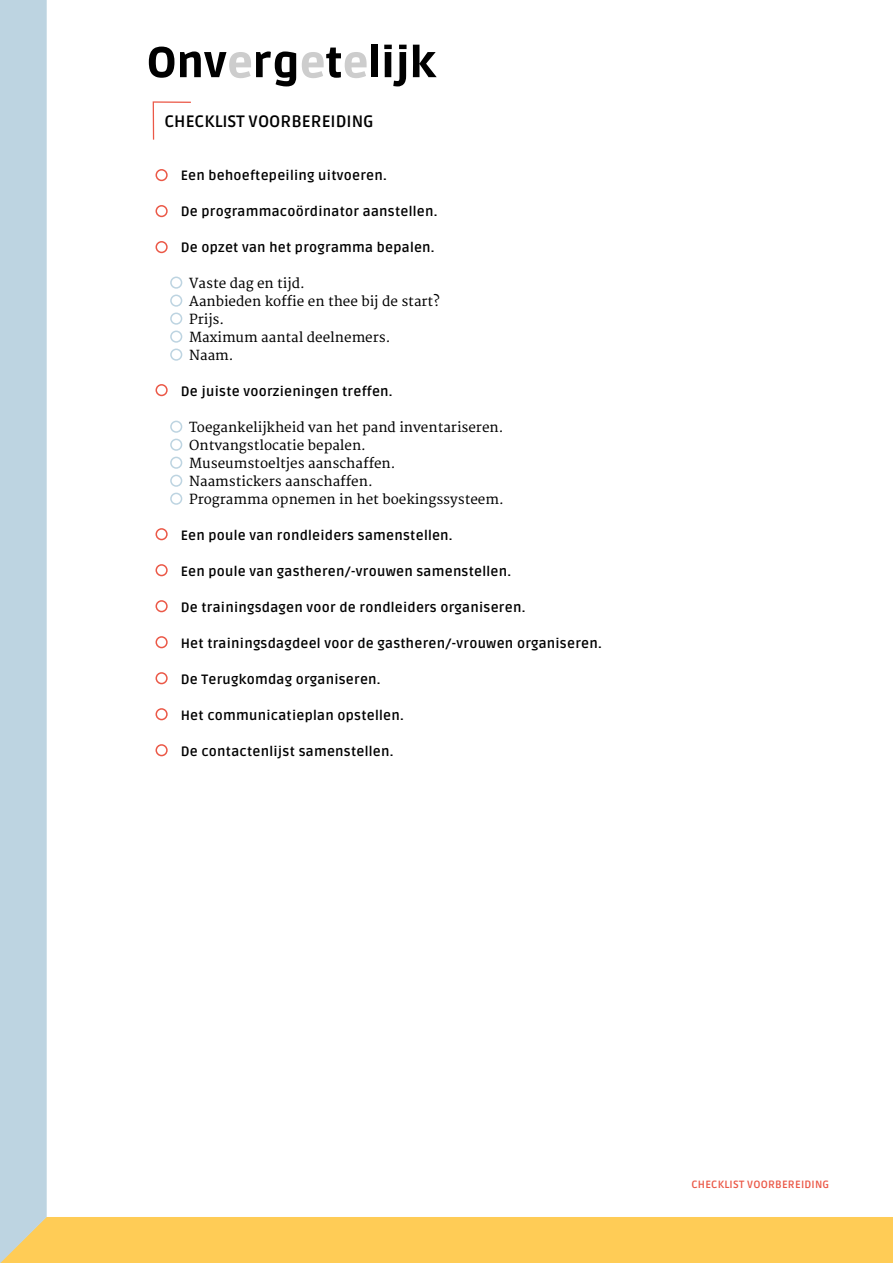
<style>
.page{position:relative;width:893px;height:1263px;background:#fff}
.page>*{position:absolute;margin:0;border:0;box-sizing:border-box;transform-origin:0 0}
.t1{font:700 16.5px "Ruda";color:#000}
.t2{font:700 13.5px "Ruda";letter-spacing:.02em;color:#000}
.t3{font:13.5px "Merriweather";color:#000}
.t4{font:700 10.5px "Ruda";letter-spacing:.02em;color:#eb5847}
.s1{color:#eb5847}
</style>
<div class="page">
<div style="left:47px;top:1217px;width:846px;height:46px;background:#ffcc56"></div>
<div style="left:0;top:0;width:47px;height:1263px;background:#bdd4e1"></div>
<svg style="left:149px;top:47px;width:25px;height:31px"></svg>
<div style="left:371px;top:45px;width:7px;height:32px;background:#000"></div>
<svg style="left:384px;top:45px;width:23px;height:41px"></svg>
<svg style="left:413px;top:45px;width:24px;height:32px"></svg>
<svg style="left:180px;top:51px;width:116px;height:35px"></svg>
<svg style="left:302px;top:48px;width:65px;height:30px"></svg>
<svg style="left:152px;top:101px;width:39px;height:39px"></svg>
<div style="left:170px;top:277px;width:12px;height:12px;border:2px solid #bdd4e1;border-radius:50%"></div>
<div style="left:170px;top:295px;width:12px;height:12px;border:2px solid #bdd4e1;border-radius:50%"></div>
<div style="left:170px;top:313px;width:12px;height:12px;border:2px solid #bdd4e1;border-radius:50%"></div>
<div style="left:170px;top:331px;width:12px;height:12px;border:2px solid #bdd4e1;border-radius:50%"></div>
<div style="left:170px;top:349px;width:12px;height:12px;border:2px solid #bdd4e1;border-radius:50%"></div>
<div style="left:170px;top:421px;width:12px;height:12px;border:2px solid #bdd4e1;border-radius:50%"></div>
<div style="left:170px;top:439px;width:12px;height:12px;border:2px solid #bdd4e1;border-radius:50%"></div>
<div style="left:170px;top:457px;width:12px;height:12px;border:2px solid #bdd4e1;border-radius:50%"></div>
<div style="left:170px;top:475px;width:12px;height:12px;border:2px solid #bdd4e1;border-radius:50%"></div>
<div style="left:170px;top:493px;width:12px;height:12px;border:2px solid #bdd4e1;border-radius:50%"></div>
<div style="left:156px;top:169px;width:12px;height:12px;border:2px solid #eb5847;border-radius:50%"></div>
<div style="left:156px;top:205px;width:12px;height:12px;border:2px solid #eb5847;border-radius:50%"></div>
<div style="left:156px;top:241px;width:12px;height:12px;border:2px solid #eb5847;border-radius:50%"></div>
<div style="left:156px;top:384px;width:12px;height:12px;border:2px solid #eb5847;border-radius:50%"></div>
<div style="left:156px;top:528px;width:12px;height:12px;border:2px solid #eb5847;border-radius:50%"></div>
<div style="left:156px;top:564px;width:12px;height:12px;border:2px solid #eb5847;border-radius:50%"></div>
<div style="left:156px;top:600px;width:12px;height:12px;border:2px solid #eb5847;border-radius:50%"></div>
<div style="left:156px;top:636px;width:12px;height:12px;border:2px solid #eb5847;border-radius:50%"></div>
<div style="left:156px;top:672px;width:12px;height:12px;border:2px solid #eb5847;border-radius:50%"></div>
<div style="left:156px;top:708px;width:12px;height:12px;border:2px solid #eb5847;border-radius:50%"></div>
<div style="left:156px;top:744px;width:12px;height:12px;border:2px solid #eb5847;border-radius:50%"></div>
<p class="t1" style="left:164px;top:112px;width:211px">CHECKLIST VOORBEREIDING</p>
<p class="t2" style="left:181px;top:168px;width:208px">Een behoeftepeiling uitvoeren.</p>
<p class="t2" style="left:181px;top:204px;width:258px">De programmacoördinator aanstellen.</p>
<p class="t2" style="left:181px;top:240px;width:255px">De opzet van het programma bepalen.</p>
<p class="t3" style="left:189px;top:275px;width:117px">Vaste dag en tijd.</p>
<p class="t3" style="left:176px;top:293px;width:265px"><span class="s1">•</span> Aanbieden koffie en thee bij de start?</p>
<p class="t3" style="left:176px;top:311px;width:49px"><span class="s1">•</span> Prijs.</p>
<p class="t3" style="left:176px;top:329px;width:216px"><span class="s1">•</span> Maximum aantal deelnemers.</p>
<p class="t3" style="left:176px;top:347px;width:59px"><span class="s1">•</span> Naam.</p>
<p class="t2" style="left:181px;top:384px;width:213px">De juiste voorzieningen treffen.</p>
<p class="t3" style="left:189px;top:419px;width:316px">Toegankelijkheid van het pand inventariseren.</p>
<p class="t3" style="left:176px;top:437px;width:191px"><span class="s1">•</span> Ontvangstlocatie bepalen.</p>
<p class="t3" style="left:176px;top:455px;width:220px"><span class="s1">•</span> Museumstoeltjes aanschaffen.</p>
<p class="t3" style="left:176px;top:473px;width:198px"><span class="s1">•</span> Naamstickers aanschaffen.</p>
<p class="t3" style="left:176px;top:491px;width:329px"><span class="s1">•</span> Programma opnemen in het boekingssysteem.</p>
<p class="t2" style="left:181px;top:528px;width:273px">Een poule van rondleiders samenstellen.</p>
<p class="t2" style="left:181px;top:564px;width:332px">Een poule van gastheren/-vrouwen samenstellen.</p>
<p class="t2" style="left:181px;top:600px;width:346px">De trainingsdagen voor de rondleiders organiseren.</p>
<p class="t2" style="left:181px;top:636px;width:423px">Het trainingsdagdeel voor de gastheren/-vrouwen organiseren.</p>
<p class="t2" style="left:181px;top:672px;width:201px">De Terugkomdag organiseren.</p>
<p class="t2" style="left:181px;top:708px;width:225px">Het communicatieplan opstellen.</p>
<p class="t2" style="left:181px;top:744px;width:214px">De contactenlijst samenstellen.</p>
<p class="t4" style="left:691px;top:1179px;width:139px">CHECKLIST VOORBEREIDING</p>
</div>
